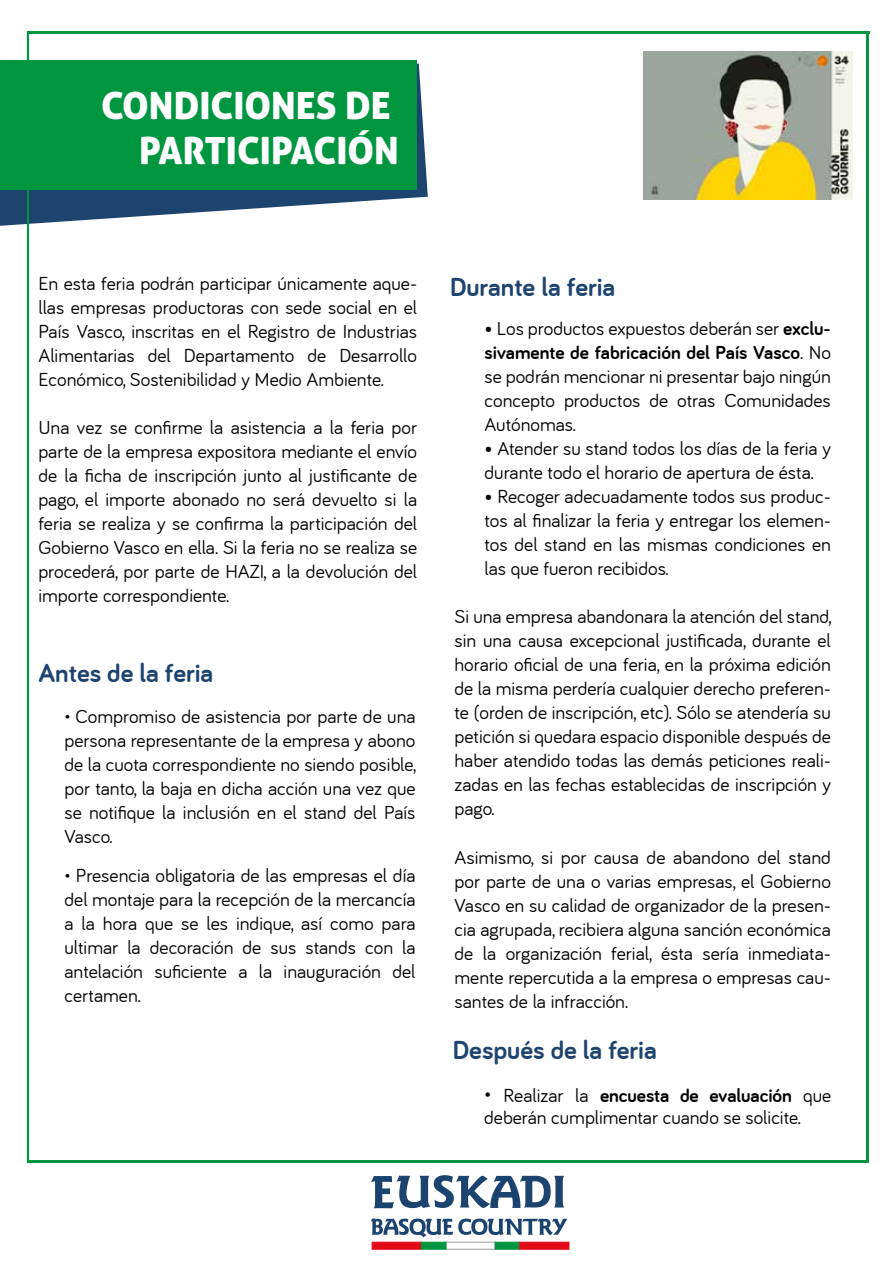
<style>
.page{position:relative;width:894px;height:1264px;background:#fff}
.page>*{position:absolute;margin:0;border:0;box-sizing:border-box;transform-origin:0 0}
.t1{font:37.5px/45px "Aller Display";color:#fff;text-align:right}
.t2{font:700 27px "Bariol";color:#1d436f}
.t3{font:19.5px/24px "Bariol";color:#000;text-align:justify}
.s1{font-family:"Aller";font-weight:300;font-size:16.5px}
.s2{font-weight:700}
.s3{font-family:"Aller";font-weight:300}
</style>
<div class="page">
<svg style="left:0;top:64px;width:427px;height:162px;fill:#1d436f"></svg>
<hr style="left:27px;top:1160px;width:840px;height:2px;background:#009640">
<hr style="left:27px;top:31px;width:841px;height:2px;background:#009640">
<hr style="left:27px;top:31px;width:2px;height:1130px;background:#009640">
<hr style="left:866px;top:33px;width:2px;height:1129px;background:#009640">
<div style="left:0;top:60px;width:416px;height:130px;background:#009640"></div>
<svg style="left:370px;top:1218px;width:199px;height:30px"></svg>
<svg style="left:371px;top:1175px;width:193px;height:32px"></svg>
<img style="left:643px;top:52px;width:209px;height:148px">
<h1 class="t1" style="left:101px;top:82px;width:299px">CONDICIONES DE<br>PARTICIPACIÓN</h1>
<p class="t3" style="left:38px;top:271px;width:380px">En esta feria podrán participar únicamente aque&shy;llas empresas productoras con sede social en el País Vasco, inscritas en el Registro de Industrias Alimentarias del Departamento de Desarrollo Económico, Sostenibilidad y Medio Ambiente.</p>
<p class="t3" style="left:38px;top:415px;width:380px">Una vez se confirme la asistencia a la feria por parte de la empresa expositora mediante el envío de la ficha de inscripción junto al justificante de pago, el importe abonado no será devuelto si la feria se realiza y se confirma la participación del Gobierno Vasco en ella. Si la feria no se realiza se procederá, por parte de HAZI, a la devolución del importe correspondiente.</p>
<h2 class="t2" style="left:38px;top:657px;width:176px">Antes de la feria</h2>
<p class="t3" style="left:64px;top:704px;width:353px"><span class="s1">•</span> Compromiso de asistencia por parte de una persona representante de la empresa y abono de la cuota correspondiente no siendo posible, por tanto, la baja en dicha acción una vez que se notifique la inclusión en el stand del País Vasco.</p>
<p class="t3" style="left:64px;top:863px;width:352px"><span class="s1">•</span> Presencia obligatoria de las empresas el día del montaje para la recepción de la mercancía a la hora que se les indique, así como para ultimar la decoración de sus stands con la antelación suficiente a la inauguración del certamen.</p>
<h2 class="t2" style="left:450px;top:272px;width:167px">Durante la feria</h2>
<p class="t3" style="left:484px;top:316px;width:348px">• Los productos expuestos deberán ser <span class="s2">exclu&shy;sivamente de fabricación del País Vasco</span>. No se podrán mencionar ni presentar bajo ningún concepto productos de otras Comunidades Autónomas.</p>
<p class="t3" style="left:484px;top:436px;width:348px">• Atender su stand todos los días de la feria y durante todo el horario de apertura de ésta.</p>
<p class="t3" style="left:484px;top:484px;width:348px">• Recoger adecuadamente todos sus produc&shy;tos al finalizar la feria y entregar los elemen&shy;tos del stand en las mismas condiciones en las que fueron recibidos.</p>
<p class="t3" style="left:454px;top:604px;width:378px">Si una empresa abandonara la atención del stand, sin una causa excepcional justificada, durante el horario oficial de una feria, en la próxima edición de la misma perdería cualquier derecho preferen&shy;te (orden de inscripción, etc). Sólo se atendería su petición si quedara espacio disponible después de haber atendido todas las demás peticiones reali&shy;zadas en las fechas establecidas de inscripción y pago.</p>
<p class="t3" style="left:454px;top:844px;width:378px">Asimismo, si por causa de abandono del stand por parte de una o varias empresas, el Gobierno Vasco en su calidad de organizador de la presen&shy;cia agrupada, recibiera alguna sanción económica de la organización ferial, ésta sería inmediata&shy;mente repercutida a la empresa o empresas cau&shy;santes de la infracción.</p>
<h2 class="t2" style="left:452px;top:1034px;width:205px">Después de la feria</h2>
<p class="t3" style="left:484px;top:1083px;width:348px;line-height:22.5px"><span class="s3">•</span> Realizar la <span class="s2">encuesta de evaluación</span> que deberán cumplimentar cuando se solicite.</p>
</div>
